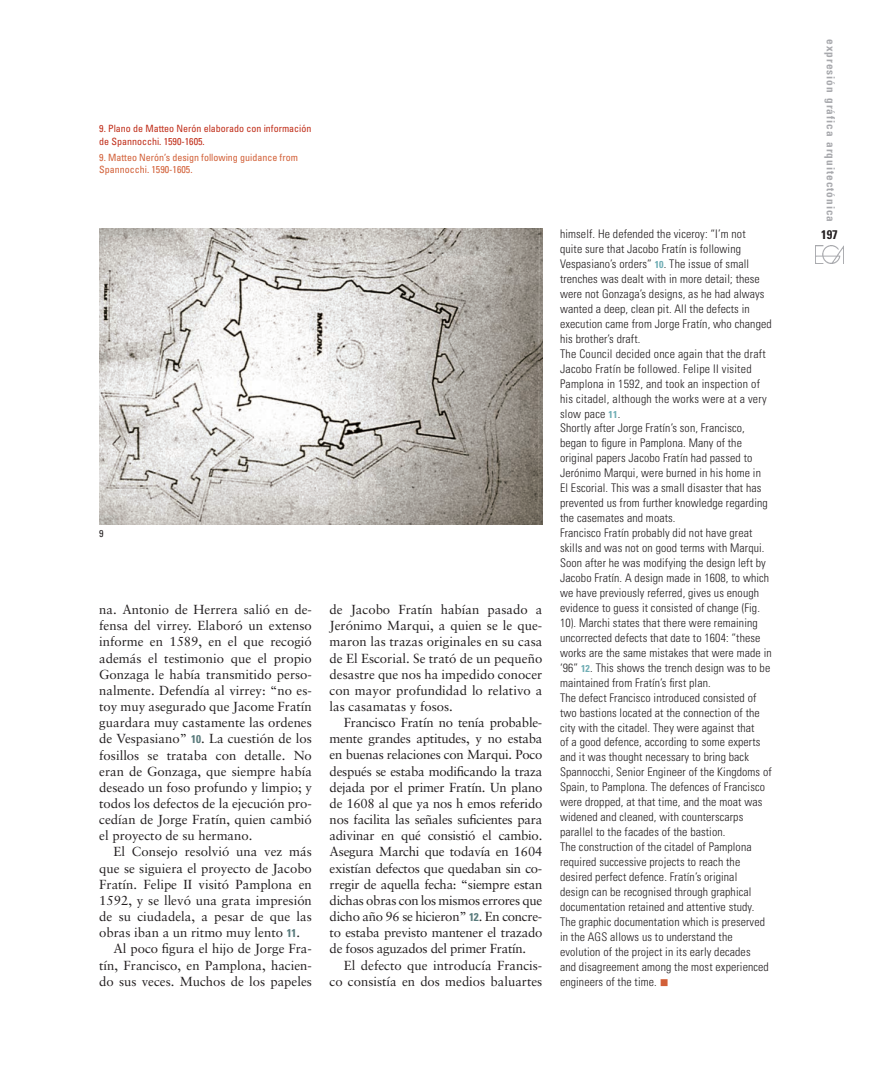
<style>
.page{position:relative;width:872px;height:1085px;background:#fff}
.page>*{position:absolute;margin:0;border:0;box-sizing:border-box;transform-origin:0 0}
.t1{font:13.12px/16.1px "Sabon";color:#231f20;text-align:justify}
.t2{font:700 condensed 12.5px "Univers";color:#231f20}
.t3{font:300 condensed 11.88px/15px "Univers";letter-spacing:.01em;color:#231f20}
.t4{font:700 condensed 11.25px "Univers";letter-spacing:.09em;color:#a8a9ad}
.t5{font:condensed 10px/12.5px "Univers";color:#c02d19}
.t6{font:condensed 10px/12.5px "Univers";color:#d26038}
.PIES_DE_FOTO_INGLES{font:condensed 10px "Univers";color:#231f20}
.s1{font-family:"Univers";font-weight:700;font-stretch:condensed;font-size:11.25px;color:#587a7b}
.s2{font-weight:700;font-size:10px;color:#70aeb5}
.s3{color:#d26038}
</style>
<div class="page">
<img style="left:815px;top:246px;width:28px;height:17px">
<img style="left:99px;top:229px;width:443px;height:295px">
<p class="t5" style="left:99px;top:122px;width:214px">9. Plano de Matteo Nerón elaborado con información de Spannocchi. 1590-1605.</p>
<p class="t6" style="left:99px;top:151px;width:200px">9. Matteo Nerón’s design following guidance from<br>Spannocchi. 1590-1605.</p>
<p class="PIES_DE_FOTO_INGLES" style="left:99px;top:527px;width:6px">9</p>
<p class="t1" style="left:99px;top:601px;width:214px">na. Antonio de Herrera salió en de&shy;fensa del virrey. Elaboró un extenso informe en 1589, en el que recogió además el testimonio que el propio Gonzaga le había transmitido perso&shy;nalmente. Defendía al virrey: “no es&shy;toy muy asegurado que Jacome Fratín guardara muy castamente las ordenes de Vespasiano” <span class="s1">10</span>. La cuestión de los fosillos se trataba con detalle. No eran de Gonzaga, que siempre había deseado un foso profundo y limpio; y todos los defectos de la ejecución pro&shy;cedían de Jorge Fratín, quien cambió el proyecto de su hermano.</p>
<p class="t1" style="left:99px;top:843px;width:214px;text-indent:14px">El Consejo resolvió una vez más que se siguiera el proyecto de Jacobo Fratín. Felipe II visitó Pamplona en 1592, y se llevó una grata impresión de su ciudadela, a pesar de que las obras iban a un ritmo muy lento <span class="s1">11</span>.</p>
<p class="t1" style="left:99px;top:940px;width:214px;text-indent:14px">Al poco figura el hijo de Jorge Fra&shy;tín, Francisco, en Pamplona, hacien&shy;do sus veces. Muchos de los papeles</p>
<p class="t1" style="left:330px;top:601px;width:214px">de Jacobo Fratín habían pasado a Jerónimo Marqui, a quien se le que&shy;maron las trazas originales en su casa de El Escorial. Se trató de un pequeño desastre que nos ha impedido conocer con mayor profundidad lo relativo a las casamatas y fosos.</p>
<p class="t1" style="left:330px;top:714px;width:214px;text-indent:14px">Francisco Fratín no tenía probable&shy;mente grandes aptitudes, y no estaba en buenas relaciones con Marqui. Poco después se estaba modificando la traza dejada por el primer Fratín. Un plano de 1608 al que ya nos h emos referido nos facilita las señales suficientes para adivinar en qué consistió el cambio.<br>Asegura Marchi que todavía en 1604 existían defectos que quedaban sin co&shy;rregir de aquella fecha: “siempre estan dichas obras con los mismos errores que dicho año 96 se hicieron” <span class="s1">12</span>. En concre&shy;to estaba previsto mantener el trazado de fosos aguzados del primer Fratín.</p>
<p class="t1" style="left:330px;top:956px;width:214px;text-align:right">El defecto que introducía Francis&shy;co consistía en dos medios baluartes</p>
<p class="t3" style="left:560px;top:226px;width:213px">himself. He defended the viceroy: “I’m not<br>quite sure that Jacobo Fratín is following Vespasiano’s orders” <span class="s2">10</span>. The issue of small trenches was dealt with in more detail; these were not Gonzaga’s designs, as he had always wanted a deep, clean pit. All the defects in execution came from Jorge Fratín, who changed his brother’s draft.</p>
<p class="t3" style="left:560px;top:346px;width:208px">The Council decided once again that the draft Jacobo Fratín be followed. Felipe II visited Pamplona in 1592, and took an inspection of his citadel, although the works were at a very slow pace <span class="s2">11</span>.</p>
<p class="t3" style="left:560px;top:421px;width:209px">Shortly after Jorge Fratín’s son, Francisco, began to figure in Pamplona. Many of the original papers Jacobo Fratín had passed to Jerónimo Marqui, were burned in his home in El Escorial. This was a small disaster that has prevented us from further knowledge regarding the casemates and moats.</p>
<p class="t3" style="left:560px;top:525px;width:213px">Francisco Fratín probably did not have great skills and was not on good terms with Marqui.<br>Soon after he was modifying the design left by Jacobo Fratín. A design made in 1608, to which we have previously referred, gives us enough evidence to guess it consisted of change (Fig.<br>10). Marchi states that there were remaining uncorrected defects that date to 1604: “these works are the same mistakes that were made in ‘96” <span class="s2">12</span>. This shows the trench design was to be maintained from Fratín’s first plan.</p>
<p class="t3" style="left:560px;top:689px;width:213px">The defect Francisco introduced consisted of two bastions located at the connection of the city with the citadel. They were against that<br>of a good defence, according to some experts and it was thought necessary to bring back Spannocchi, Senior Engineer of the Kingdoms of Spain, to Pamplona. The defences of Francisco were dropped, at that time, and the moat was widened and cleaned, with counterscarps parallel to the facades of the bastion.</p>
<p class="t3" style="left:560px;top:839px;width:210px">The construction of the citadel of Pamplona required successive projects to reach the desired perfect defence. Fratín’s original design can be recognised through graphical documentation retained and attentive study.<br>The graphic documentation which is preserved in the AGS allows us to understand the evolution of the project in its early decades and disagreement among the most experienced engineers of the time. <span class="s3">■</span></p>
<p class="t4" style="left:837px;top:39px;width:184px;rotate:90deg">expresión gráfica arquitectónica</p>
<p class="t2" style="left:821px;top:226px;width:18px">197</p>
</div>
